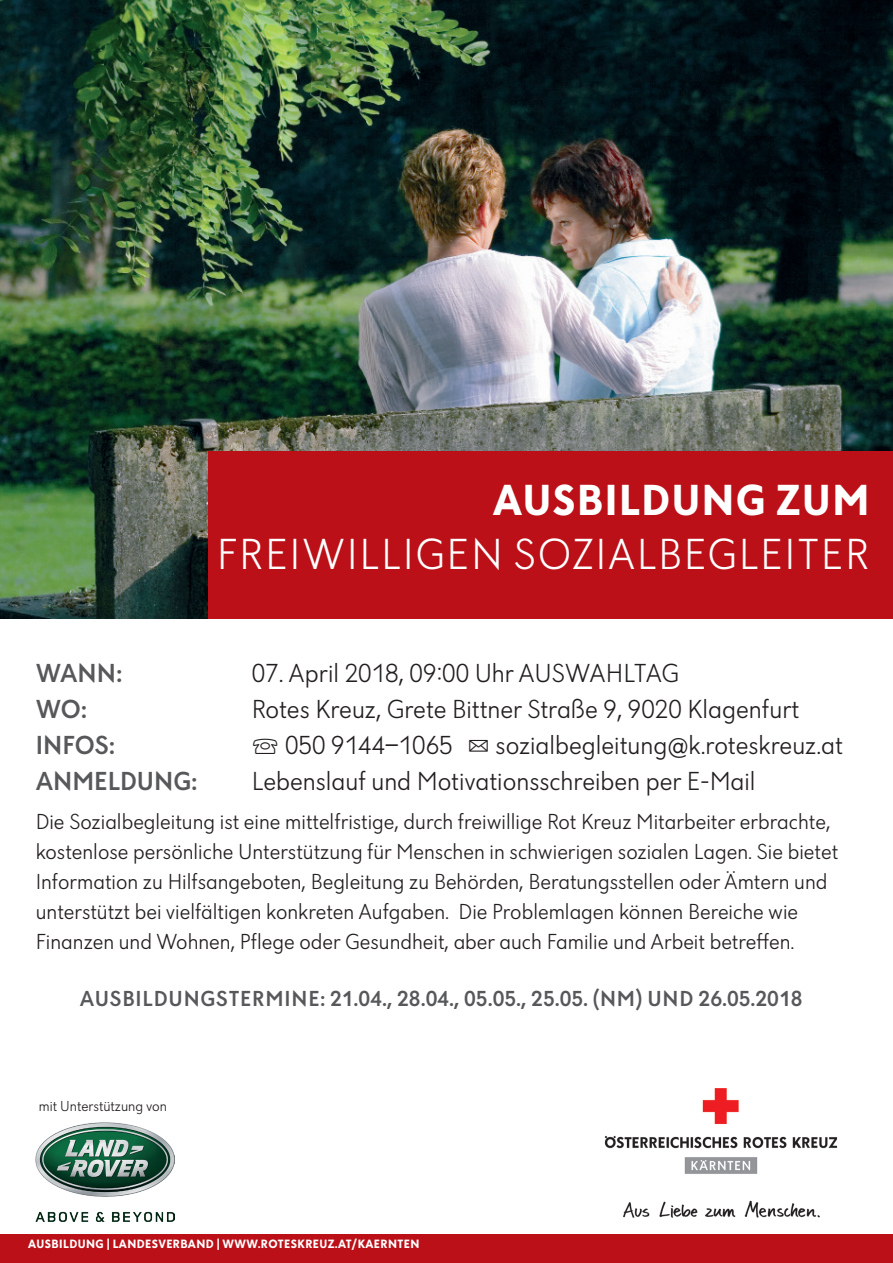
<style>
.page{position:relative;width:893px;height:1263px;background:#fff}
.page>*{position:absolute;margin:0;border:0;box-sizing:border-box;transform-origin:0 0}
.t1{font:300 45px "Dunant";letter-spacing:.035em;color:#fff}
.t2{font:700 45px "Dunant";letter-spacing:.035em;color:#fff}
.t3{font:300 27px "Dunant";color:#231f20}
.t4{font:500 27px "Dunant";color:#57585a}
.t5{font:300 22.5px/30px "Dunant";color:#231f20}
.t6{font:500 22.5px "Dunant";letter-spacing:.035em;color:#57585a}
.t7{font:300 15px "Dunant";color:#231f20}
.t8{font:700 12.45px "Dunant";letter-spacing:.035em;color:#fff}
.s1{font-family:"Dunant Signs";font-weight:400}
</style>
<div class="page">
<div style="left:0;top:1235px;width:893px;height:28px;background:#bb1018"></div>
<img style="left:604px;top:1088px;width:234px;height:130px">
<img style="left:0;top:0;width:893px;height:619px">
<div style="left:208px;top:451px;width:685px;height:168px;background:#bb1018"></div>
<img style="left:36px;top:1123px;width:138px;height:98px">
<h1 class="t2" style="left:493px;top:474px;width:378px">AUSBILDUNG ZUM</h1>
<h1 class="t1" style="left:217px;top:530px;width:654px">FREIWILLIGEN SOZIALBEGLEITER</h1>
<p class="t4" style="left:36px;top:657px;width:88px">WANN:</p>
<p class="t3" style="left:252px;top:658px;width:429px">07. April 2018, 09:00 Uhr AUSWAHLTAG</p>
<p class="t4" style="left:36px;top:693px;width:53px">WO:</p>
<p class="t3" style="left:252px;top:694px;width:549px">Rotes Kreuz, Grete Bittner Straße 9, 9020 Klagenfurt</p>
<p class="t4" style="left:36px;top:729px;width:81px">INFOS:</p>
<p class="t3" style="left:252px;top:730px;width:593px"><span class="s1">u</span> 050 9144-1065 <span class="s1">r</span> sozialbegleitung@k.roteskreuz.at</p>
<p class="t4" style="left:36px;top:765px;width:163px">ANMELDUNG:</p>
<p class="t3" style="left:252px;top:766px;width:505px">Lebenslauf und Motivationsschreiben per E-Mail</p>
<p class="t5" style="left:36px;top:807px;width:804px">Die Sozialbegleitung ist eine mittelfristige, durch freiwillige Rot Kreuz Mitarbeiter erbrachte, kostenlose persönliche Unterstützung für Menschen in schwierigen sozialen Lagen. Sie bietet Information zu Hilfsangeboten, Begleitung zu Behörden, Beratungsstellen oder Ämtern und unterstützt bei vielfältigen konkreten Aufgaben. Die Problemlagen können Bereiche wie Finanzen und Wohnen, Pflege oder Gesundheit, aber auch Familie und Arbeit betreffen.</p>
<p class="t6" style="left:80px;top:986px;width:724px">AUSBILDUNGSTERMINE: 21.04., 28.04., 05.05., 25.05. (NM) UND 26.05.2018</p>
<p class="t7" style="left:39px;top:1097px;width:130px">mit Unterstützung von</p>
<p class="t8" style="left:28px;top:1236px;width:393px">AUSBILDUNG | LANDESVERBAND | WWW.ROTESKREUZ.AT/KAERNTEN</p>
</div>
